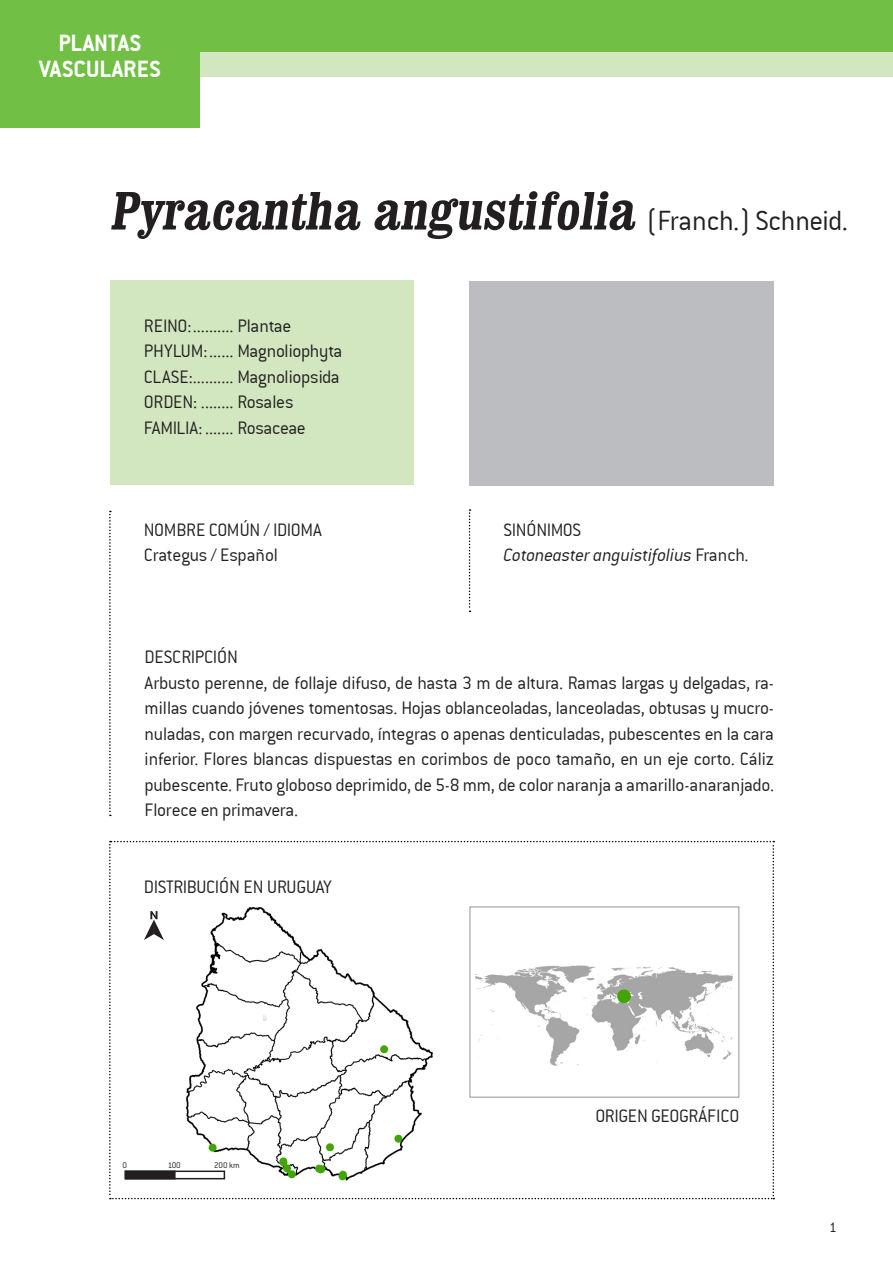
<style>
.page{position:relative;width:893px;height:1263px;background:#fff}
.page>*{position:absolute;margin:0;border:0;box-sizing:border-box;transform-origin:0 0}
.t1{font:700 condensed 54px "Clarendon";color:#231f20}
.t2{font:25.5px "Conduit ITCTT Bold";color:#fff}
.texto_justificado_co{font:19.5px/25.5px "Conduit ITCTT Light";letter-spacing:-.015em;color:#231f20;text-align:justify}
.texto_sobre_fondo_de{font:19.5px "Conduit ITCTT Light";letter-spacing:-.015em;color:#231f20}
.texto_comun_13_17{font:19.5px "Conduit ITCTT Light";letter-spacing:-.015em;color:#231f20}
.texto_comun_13_17-2{font:italic 19.5px "Conduit ITCTT Light";letter-spacing:-.015em;color:#231f20}
.t3{font:15px "Conduit ITCTT Light";color:#231f20}
.texto_comun_13_17-3{font:9px "Conduit ITCTT Light";color:#231f20}
.s1{font-family:"Conduit ITCTT Light";font-weight:400;font-stretch:normal;font-size:30px}
.s2{font-style:normal}
</style>
<div class="page">
<div style="left:110px;top:280px;width:304px;height:204px;background:#d2e7c0"></div>
<div style="left:0;top:51px;width:893px;height:26px;background:#d2e7c0"></div>
<div style="left:0;top:0;width:893px;height:51px;background:#71bf44"></div>
<div style="left:0;top:0;width:200px;height:127px;background:#71bf44"></div>
<svg style="left:109px;top:511px;width:2px;height:305px"></svg>
<svg style="left:469px;top:509px;width:2px;height:103px"></svg>
<svg style="left:109px;top:841px;width:665px;height:358px"></svg>
<div style="left:470px;top:281px;width:304px;height:205px;background:#bcbdc0"></div>
<p class="t2" style="left:59px;top:28px;width:84px">PLANTAS</p>
<p class="t2" style="left:39px;top:54px;width:123px">VASCULARES</p>
<p class="t1" style="left:110px;top:177px;width:740px">Pyracantha angustifolia <span class="s1">( Fr a n c h . ) S c h n eid .</span></p>
<p class="texto_sobre_fondo_de" style="left:144px;top:315px;width:149px">REINO:.......... Plantae</p>
<p class="texto_sobre_fondo_de" style="left:144px;top:340px;width:200px">PHYLUM:...... Magnoliophyta</p>
<p class="texto_sobre_fondo_de" style="left:144px;top:366px;width:197px">CLASE:.......... Magnoliopsida</p>
<p class="texto_sobre_fondo_de" style="left:144px;top:391px;width:151px">ORDEN: ........ Rosales</p>
<p class="texto_sobre_fondo_de" style="left:144px;top:417px;width:163px">FAMILIA: ....... Rosaceae</p>
<p class="texto_justificado_co" style="left:144px;top:517px;width:179px">NOMBRE COMÚN / IDIOMA</p>
<p class="texto_justificado_co" style="left:144px;top:542px;width:135px">Crategus / Español</p>
<p class="texto_comun_13_17" style="left:504px;top:519px;width:79px">SINÓNIMOS</p>
<p class="texto_comun_13_17-2" style="left:504px;top:544px;width:247px">Cotoneaster anguistifolius <span class="s2">Franch.</span></p>
<p class="texto_comun_13_17" style="left:145px;top:646px;width:95px">DESCRIPCIÓN</p>
<p class="texto_justificado_co" style="left:145px;top:670px;width:631px">Arbusto perenne, de follaje difuso, de hasta 3 m de altura. Ramas largas y delgadas, ra&shy;millas cuando jóvenes tomentosas. Hojas oblanceoladas, lanceoladas, obtusas y mucro&shy;nuladas, con margen recurvado, íntegras o apenas denticuladas, pubescentes en la cara inferior. Flores blancas dispuestas en corimbos de poco tamaño, en un eje corto. Cáliz pubescente. Fruto globoso deprimido, de 5-8 mm, de color naranja a amarillo-anaranjado.<br>Florece en primavera.</p>
<p class="texto_comun_13_17" style="left:144px;top:876px;width:190px">DISTRIBUCIÓN EN URUGUAY</p>
<p class="texto_comun_13_17-3" style="left:122px;top:1160px;width:6px">0</p>
<p class="texto_comun_13_17-3" style="left:168px;top:1160px;width:15px">100</p>
<p class="texto_comun_13_17-3" style="left:214px;top:1160px;width:27px">200 km</p>
<p class="texto_comun_13_17" style="left:595px;top:1105px;width:145px">ORIGEN GEOGRÁFICO</p>
<p class="t3" style="left:829px;top:1219px;width:9px">1</p>
</div>
